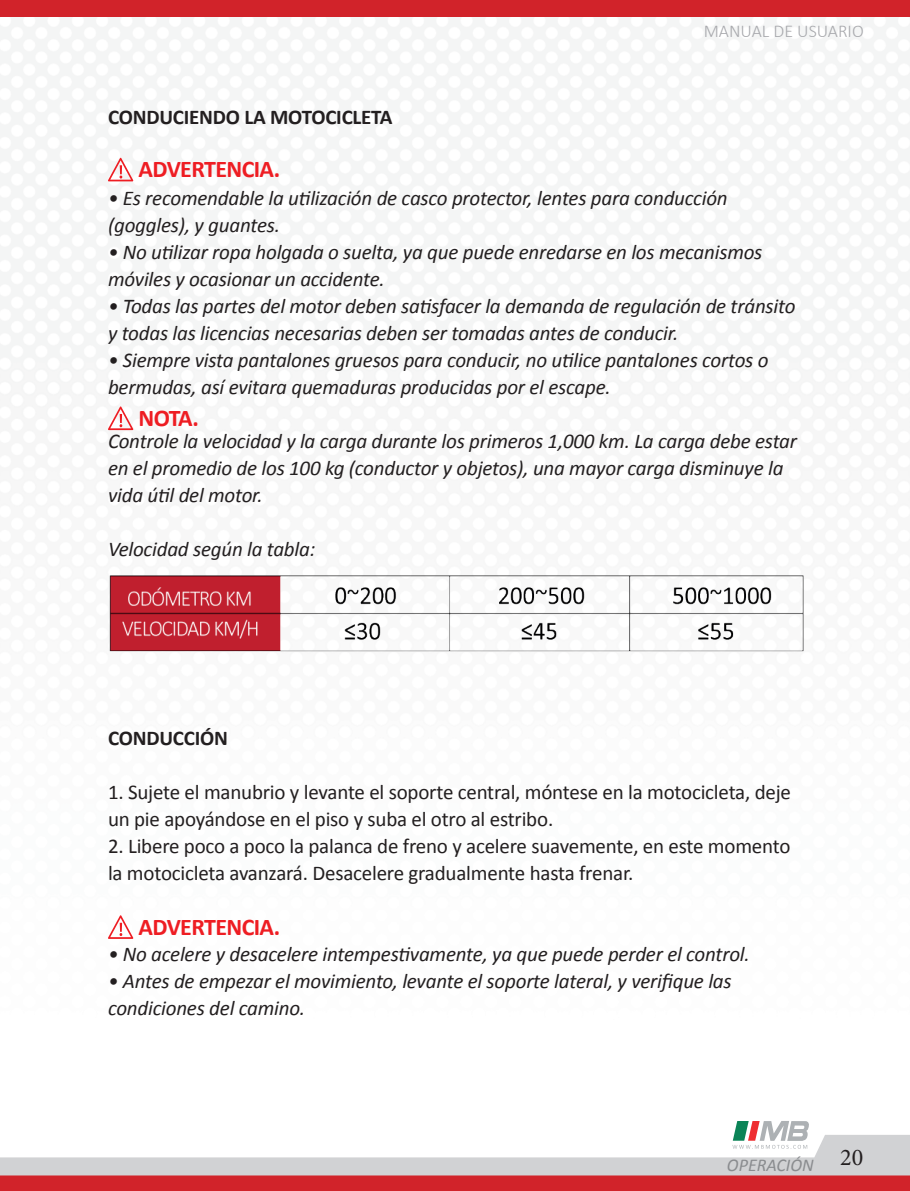
<style>
.page{position:relative;width:910px;height:1191px;background:#fff}
.page>*{position:absolute;margin:0;border:0;box-sizing:border-box;transform-origin:0 0}
.t1{font:700 24px "Calibri";letter-spacing:-.025em;color:#ee1d23}
.t2{font:italic 21px/27px "Calibri";letter-spacing:-.01em;color:#231f20}
.t3{font:21px/27px "Calibri";letter-spacing:-.01em;color:#231f20}
.t4{font:700 21px "Calibri";letter-spacing:-.01em;color:#231f20}
.t5{font:300 18px "Calibri";color:#a8a9ad}
.t6{font:italic 18px "Calibri";color:#8a8c8f}
</style>
<div class="page">
<div style="left:0;top:0;width:910px;height:17px;background:#d1232a"></div>
<svg style="left:0;top:1121px;width:910px;height:70px"></svg>
<svg style="left:108px;top:406px;width:25px;height:24px"></svg>
<svg style="left:108px;top:158px;width:25px;height:23px"></svg>
<svg style="left:108px;top:915px;width:25px;height:24px"></svg>
<img style="left:79px;top:567px;width:748px;height:105px">
<p class="t4" style="left:108px;top:102px;width:286px">CONDUCIENDO LA MOTOCICLETA</p>
<p class="t1" style="left:139px;top:152px;width:143px">ADVERTENCIA.</p>
<p class="t5" style="left:704px;top:20px;width:162px">MANUAL DE USUARIO</p>
<p class="t2" style="left:108px;top:183px;width:621px">• Es recomendable la utilización de casco protector, lentes para conducción (goggles), y guantes.</p>
<p class="t2" style="left:108px;top:237px;width:656px">• No utilizar ropa holgada o suelta, ya que puede enredarse en los mecanismos móviles y ocasionar un accidente.</p>
<p class="t2" style="left:108px;top:291px;width:689px">• Todas las partes del motor deben satisfacer la demanda de regulación de tránsito y todas las licencias necesarias deben ser tomadas antes de conducir.</p>
<p class="t2" style="left:108px;top:345px;width:662px">• Siempre vista pantalones gruesos para conducir, no utilice pantalones cortos o bermudas, así evitara quemaduras producidas por el escape.</p>
<p class="t2" style="left:108px;top:426px;width:690px">Controle la velocidad y la carga durante los primeros 1,000 km. La carga debe estar en el promedio de los 100 kg (conductor y objetos), una mayor carga disminuye la vida útil del motor.</p>
<p class="t2" style="left:108px;top:534px;width:209px">Velocidad según la tabla:</p>
<p class="t1" style="left:139px;top:401px;width:62px">NOTA.</p>
<p class="t4" style="left:108px;top:723px;width:121px">CONDUCCIÓN</p>
<p class="t3" style="left:108px;top:777px;width:684px">1. Sujete el manubrio y levante el soporte central, móntese en la motocicleta, deje un pie apoyándose en el piso y suba el otro al estribo.</p>
<p class="t3" style="left:108px;top:831px;width:684px">2. Libere poco a poco la palanca de freno y acelere suavemente, en este momento la motocicleta avanzará. Desacelere gradualmente hasta frenar.</p>
<p class="t1" style="left:139px;top:910px;width:143px">ADVERTENCIA.</p>
<p class="t2" style="left:108px;top:939px;width:643px">• No acelere y desacelere intempestivamente, ya que puede perder el control.</p>
<p class="t2" style="left:108px;top:966px;width:625px">• Antes de empezar el movimiento, levante el soporte lateral, y verifique las condiciones del camino.</p>
<p class="t6" style="left:727px;top:1154px;width:138px">OPERACIÓN <sup>20</sup></p>
</div>
